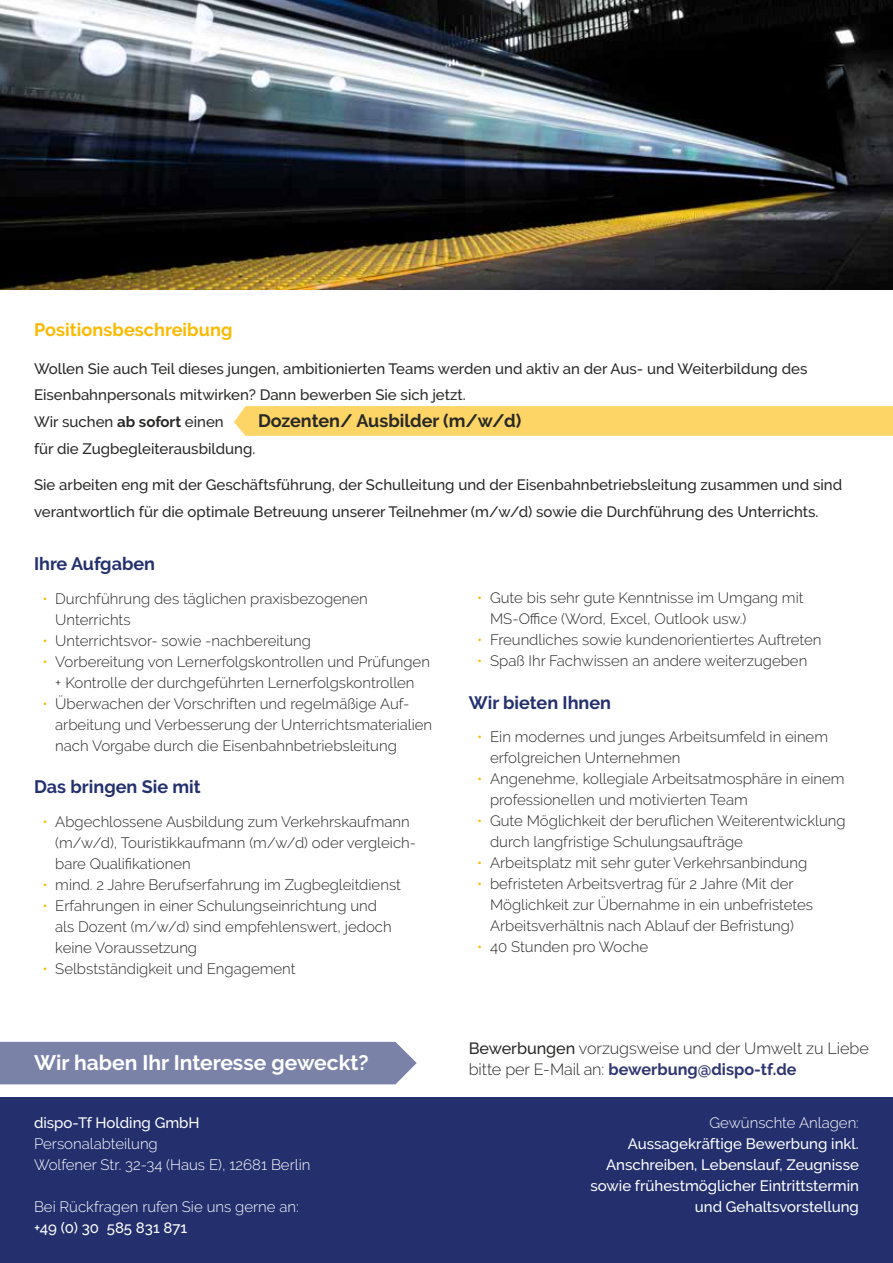
<style>
.page{position:relative;width:893px;height:1263px;background:#fff}
.page>*{position:absolute;margin:0;border:0;box-sizing:border-box;transform-origin:0 0}
.t1{font:700 21px "Raleway";color:#fff}
.t2{font:700 18px "Raleway";color:#24306e}
.t3{font:700 18px "Raleway";color:#282827}
.t4{font:700 18px "Raleway";letter-spacing:.005em;color:#fbba00}
.t5{font:300 16.2px/21px "Raleway";letter-spacing:-.005em;color:#282827}
.t6{font:300 15px/21px "Raleway";color:#282827}
.t7{font:500 15px/25.5px "Raleway";color:#282827}
.t8{font:500 15px/21px "Raleway";color:#fff;text-align:right}
.t9{font:300 15px/21px "Raleway";color:#fff}
.s1{font-weight:700}
.s2{color:#fbba00}
.s3{font-weight:500}
.s4{font-weight:700;color:#2f3672}
</style>
<div class="page">
<svg style="left:234px;top:406px;width:659px;height:30px;background:#fcd568"></svg>
<div style="left:0;top:1097px;width:893px;height:166px;background:#24306e"></div>
<div style="left:0;top:1042px;width:417px;height:42px;background:#7b82a8"></div>
<img style="left:0;top:0;width:893px;height:289px">
<p class="t4" style="left:34px;top:319px;width:200px">Positionsbeschreibung</p>
<p class="t7" style="left:34px;top:356px;width:775px">Wollen Sie auch Teil dieses jungen, ambitionierten Teams werden und aktiv an der Aus- und Weiterbildung des<br>Eisenbahnpersonals mitwirken? Dann bewerben Sie sich jetzt.</p>
<p class="t7" style="left:34px;top:409px;width:191px">Wir suchen <span class="s1">ab sofort</span> einen</p>
<p class="t3" style="left:258px;top:410px;width:265px">Dozenten/ Ausbilder (m/w/d)</p>
<p class="t7" style="left:34px;top:436px;width:223px">für die Zugbegleiterausbildung.</p>
<p class="t7" style="left:34px;top:471px;width:810px;line-height:27px">Sie arbeiten eng mit der Geschäftsführung, der Schulleitung und der Eisenbahnbetriebsleitung zusammen und sind verantwortlich für die optimale Betreuung unserer Teilnehmer (m/w/d) sowie die Durchführung des Unterrichts.</p>
<p class="t2" style="left:34px;top:553px;width:123px">Ihre Aufgaben</p>
<p class="t6" style="left:55px;top:588px;width:314px;text-indent:-13px"><span class="s2">•</span> Durchführung des täglichen praxisbezogenen<br>Unterrichts</p>
<p class="t6" style="left:43px;top:630px;width:270px"><span class="s2">•</span> Unterrichtsvor- sowie -nachbereitung</p>
<p class="t6" style="left:43px;top:651px;width:389px;text-align:center"><span class="s2">•</span> Vorbereitung von Lernerfolgskontrollen und Prüfungen + Kontrolle der durchgeführten Lernerfolgskontrollen</p>
<p class="t6" style="left:55px;top:693px;width:378px;text-indent:-13px"><span class="s2">•</span> Überwachen der Vorschriften und regelmäßige Auf&shy;arbeitung und Verbesserung der Unterrichtsmaterialien nach Vorgabe durch die Eisenbahnbetriebsleitung</p>
<p class="t2" style="left:34px;top:776px;width:168px">Das bringen Sie mit</p>
<p class="t6" style="left:55px;top:811px;width:362px;text-indent:-13px"><span class="s2">•</span> Abgechlossene Ausbildung zum Verkehrskaufmann (m/w/d), Touristikkaufmann (m/w/d) oder vergleich&shy;bare Qualifikationen</p>
<p class="t6" style="left:43px;top:874px;width:360px"><span class="s2">•</span> mind. 2 Jahre Berufserfahrung im Zugbegleitdienst</p>
<p class="t6" style="left:55px;top:895px;width:338px;text-indent:-13px"><span class="s2">•</span> Erfahrungen in einer Schulungseinrichtung und als Dozent (m/w/d) sind empfehlenswert, jedoch keine Voraussetzung</p>
<p class="t6" style="left:43px;top:958px;width:255px"><span class="s2">•</span> Selbstständigkeit und Engagement</p>
<h1 class="t1" style="left:34px;top:1051px;width:336px">Wir haben Ihr Interesse geweckt?</h1>
<p class="t8" style="left:34px;top:1112px;width:167px">dispo-Tf Holding GmbH</p>
<p class="t9" style="left:34px;top:1133px;width:278px">Personalabteilung<br>Wolfener Str. 32-34 (Haus E), 12681 Berlin</p>
<p class="t9" style="left:34px;top:1196px;width:266px">Bei Rückfragen rufen Sie uns gerne an:</p>
<p class="t8" style="left:34px;top:1217px;width:155px">+49 (0) 30 585 831 871</p>
<p class="t6" style="left:490px;top:587px;width:315px;text-indent:-13px"><span class="s2">•</span> Gute bis sehr gute Kenntnisse im Umgang mit<br>MS-Office (Word, Excel, Outlook usw.)</p>
<p class="t6" style="left:477px;top:629px;width:346px"><span class="s2">•</span> Freundliches sowie kundenorientiertes Auftreten</p>
<p class="t6" style="left:477px;top:650px;width:332px"><span class="s2">•</span> Spaß Ihr Fachwissen an andere weiterzugeben</p>
<p class="t2" style="left:469px;top:692px;width:144px">Wir bieten Ihnen</p>
<p class="t6" style="left:490px;top:727px;width:340px;text-indent:-13px"><span class="s2">•</span> Ein modernes und junges Arbeitsumfeld in einem erfolgreichen Unternehmen</p>
<p class="t6" style="left:490px;top:769px;width:356px;text-indent:-13px"><span class="s2">•</span> Angenehme, kollegiale Arbeitsatmosphäre in einem professionellen und motivierten Team</p>
<p class="t6" style="left:490px;top:811px;width:357px;text-indent:-13px"><span class="s2">•</span> Gute Möglichkeit der beruflichen Weiterentwicklung durch langfristige Schulungsaufträge</p>
<p class="t6" style="left:477px;top:853px;width:331px"><span class="s2">•</span> Arbeitsplatz mit sehr guter Verkehrsanbindung</p>
<p class="t6" style="left:490px;top:874px;width:324px;text-indent:-13px"><span class="s2">•</span> befristeten Arbeitsvertrag für 2 Jahre (Mit der<br>Möglichkeit zur Übernahme in ein unbefristetes<br>Arbeitsverhältnis nach Ablauf der Befristung)</p>
<p class="t6" style="left:477px;top:937px;width:172px"><span class="s2">•</span> 40 Stunden pro Woche</p>
<p class="t5" style="left:469px;top:1038px;width:402px"><span class="s3">Bewerbungen</span> vorzugsweise und der Umwelt zu Liebe bitte per E-Mail an: <span class="s4">bewerbung@dispo-tf.de</span></p>
<p class="t9" style="left:709px;top:1112px;width:151px">Gewünschte Anlagen:</p>
<p class="t8" style="left:590px;top:1133px;width:270px">Aussagekräftige Bewerbung inkl.<br>Anschreiben, Lebenslauf, Zeugnisse sowie frühestmöglicher Eintrittstermin und Gehaltsvorstellung</p>
</div>
